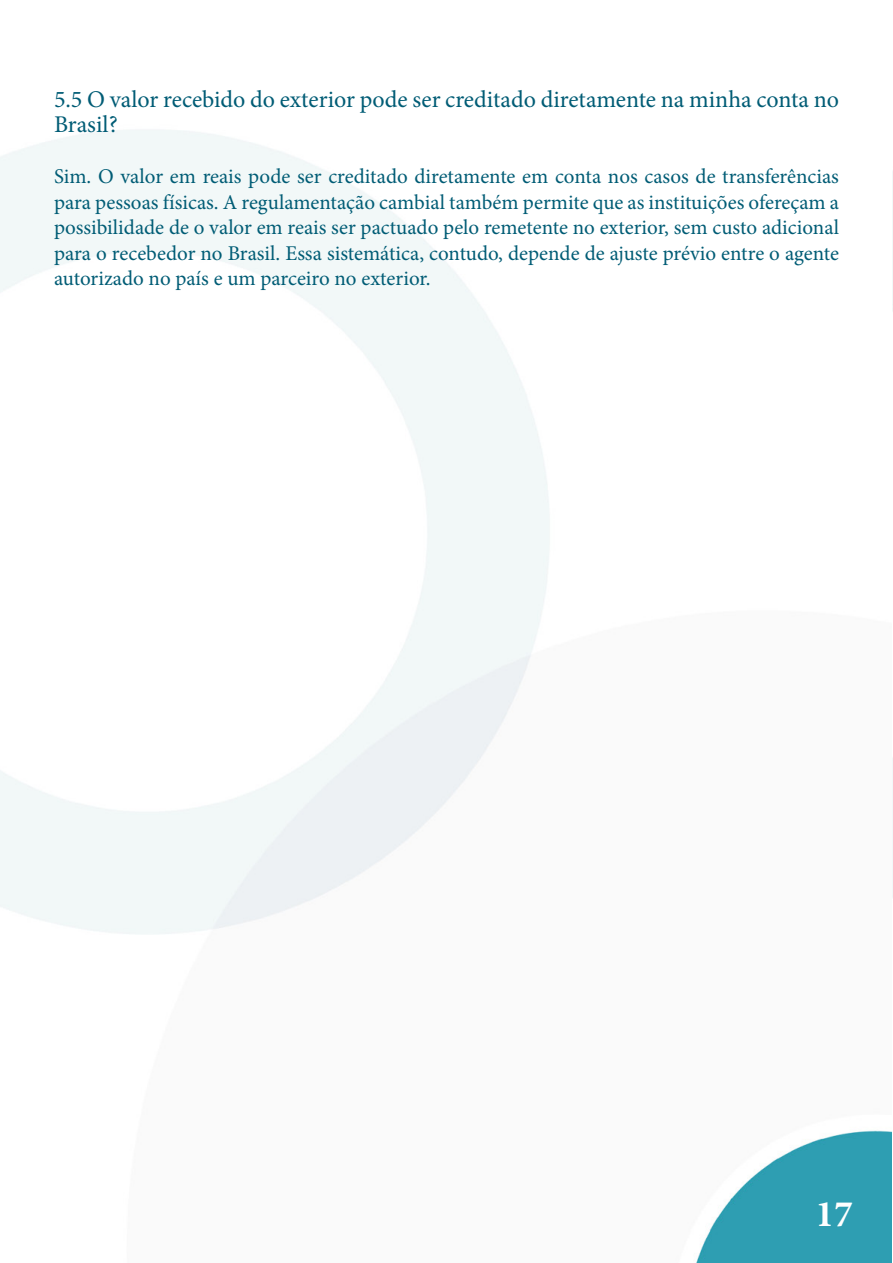
<style>
.page{position:relative;width:893px;height:1263px;background:#fff}
.page>*{position:absolute;margin:0;border:0;box-sizing:border-box;transform-origin:0 0}
.t1{font:700 37.5px "Minion Pro";color:#fff}
.t2{font:24px/25.5px "Minion Pro";color:#005c75}
.t3{font:21px/25.5px "Minion Pro";color:#005c75;text-align:justify}
</style>
<div class="page">
<img style="left:0;top:130px;width:893px;height:1133px">
<p class="t2" style="left:54px;top:86px;width:787px">5.5 O valor recebido do exterior pode ser creditado diretamente na minha conta no<br>Brasil?</p>
<p class="t3" style="left:54px;top:164px;width:787px">Sim. O valor em reais pode ser creditado diretamente em conta nos casos de transferências para pessoas físicas. A regulamentação cambial também permite que as instituições ofereçam a possibilidade de o valor em reais ser pactuado pelo remetente no exterior, sem custo adicional para o recebedor no Brasil. Essa sistemática, contudo, depende de ajuste prévio entre o agente autorizado no país e um parceiro no exterior.</p>
<h1 class="t1" style="left:815px;top:1188px;width:39px">17</h1>
</div>
